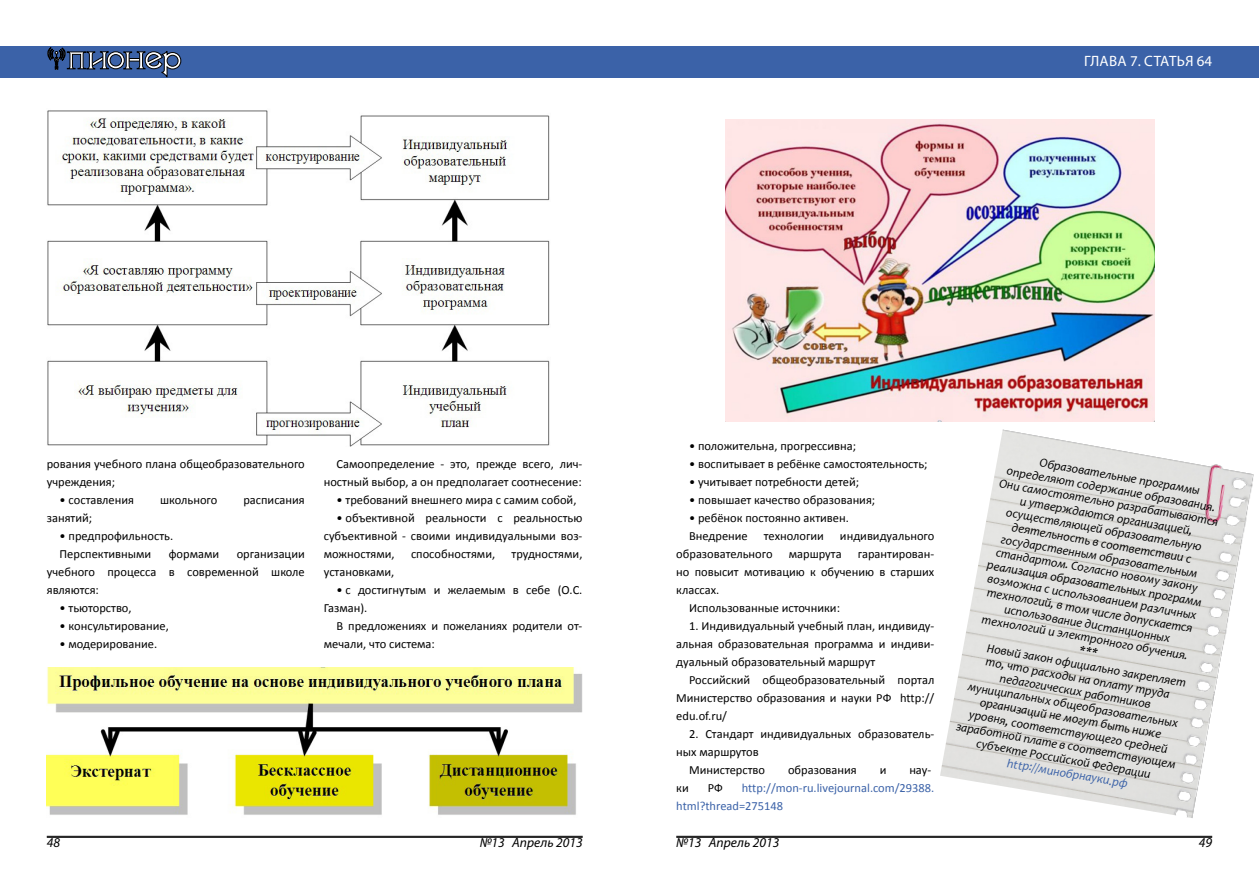
<style>
.page{position:relative;width:1259px;height:893px;background:#fff}
.page>*{position:absolute;margin:0;border:0;box-sizing:border-box;transform-origin:0 0}
.t1{font:15px "Myriad Pro";color:#fff}
.t2{font:italic 13.5px "Myriad Pro";color:#000}
.t3{font:12.45px/18px "Calibri";color:#000}
.t4{font:italic 12.45px/13.6px "Candara";color:#000}
.t5{font:12.45px/18px "Calibri";color:#3b62a8}
.t6{font:italic 12.45px "Candara";color:#3b62a8}
</style>
<div class="page">
<div style="left:0;top:47px;width:629px;height:31px;background:#3b62a8"></div>
<svg style="left:47px;top:47px;width:134px;height:30px"></svg>
<div style="left:629px;top:47px;width:630px;height:31px;background:#3b62a8"></div>
<hr style="left:47px;top:836px;width:536px;height:1px;background:#000">
<hr style="left:47px;top:837px;width:536px;height:1px;background:#000">
<hr style="left:676px;top:836px;width:536px;height:1px;background:#000">
<hr style="left:676px;top:837px;width:536px;height:1px;background:#000">
<img style="left:47px;top:110px;width:503px;height:336px">
<img style="left:47px;top:668px;width:536px;height:147px">
<img style="left:725px;top:119px;width:429px;height:302px">
<img style="left:940px;top:429px;width:314px;height:389px">
<p class="t1" style="left:1084px;top:52px;width:130px">Гла ва 7. Статья 64</p>
<p class="t3" style="left:47px;top:455px;width:259px">рования учебного плана общеобразовательного учреждения;</p>
<p class="t3" style="left:60px;top:491px;width:76px">• составления</p>
<p class="t3" style="left:160px;top:491px;width:59px">школьного</p>
<p class="t3" style="left:243px;top:491px;width:63px">расписания</p>
<p class="t3" style="left:47px;top:509px;width:47px">занятий;</p>
<p class="t3" style="left:60px;top:527px;width:115px">• предпрофильность.<br>Перспективными</p>
<p class="t3" style="left:169px;top:545px;width:52px">формами</p>
<p class="t3" style="left:47px;top:545px;width:259px;text-align:justify;text-indent:190px">организации учебного процесса в современной школе являются:</p>
<p class="t3" style="left:60px;top:599px;width:74px">• тьюторство,</p>
<p class="t3" style="left:60px;top:617px;width:111px">• консультирование,</p>
<p class="t3" style="left:60px;top:635px;width:99px">• модерирование.</p>
<p class="t3" style="left:324px;top:455px;width:260px;text-align:right">Самоопределение - это, прежде всего, лич&shy;ностный выбор, а он предполагает соотнесение:</p>
<p class="t3" style="left:336px;top:491px;width:241px">• требований внешнего мира с самим собой,</p>
<p class="t3" style="left:324px;top:509px;width:260px;text-align:justify;text-indent:13px">• объективной реальности с реальностью субъективной - своими индивидуальными воз&shy;можностями,</p>
<p class="t3" style="left:411px;top:545px;width:86px">способностями,</p>
<p class="t3" style="left:511px;top:545px;width:72px">трудностями,</p>
<p class="t3" style="left:324px;top:563px;width:72px">установками,</p>
<p class="t3" style="left:324px;top:581px;width:260px;text-indent:13px">• с достигнутым и желаемым в себе (О.С.<br>Газман).</p>
<p class="t3" style="left:324px;top:617px;width:260px;text-indent:13px">В предложениях и пожеланиях родители от&shy;мечали, что система:</p>
<p class="t3" style="left:689px;top:437px;width:169px">• положительна, прогрессивна;</p>
<p class="t3" style="left:689px;top:455px;width:240px">• воспитывает в ребёнке самостоятельность;</p>
<p class="t3" style="left:689px;top:473px;width:171px">• учитывает потребности детей;</p>
<p class="t3" style="left:689px;top:491px;width:188px">• повышает качество образования;</p>
<p class="t3" style="left:689px;top:509px;width:161px">• ребёнок постоянно активен.<br>Внедрение</p>
<p class="t3" style="left:764px;top:527px;width:61px">технологии</p>
<p class="t3" style="left:840px;top:527px;width:96px">индивидуального</p>
<p class="t3" style="left:676px;top:545px;width:98px">образовательного</p>
<p class="t3" style="left:789px;top:545px;width:54px">маршрута</p>
<p class="t3" style="left:858px;top:545px;width:78px">гарантирован-</p>
<p class="t3" style="left:676px;top:563px;width:259px">но повысит мотивацию к обучению в старших</p>
<p class="t3" style="left:676px;top:581px;width:45px">классах.</p>
<p class="t3" style="left:689px;top:599px;width:152px">Использованные источники:</p>
<p class="t3" style="left:676px;top:617px;width:260px;text-align:justify;text-indent:13px">1. Индивидуальный учебный план, индивиду&shy;альная образовательная программа и индиви&shy;дуальный образовательный маршрут</p>
<p class="t3" style="left:676px;top:671px;width:259px;text-align:justify;text-indent:13px">Российский общеобразовательный портал Министерство образования и науки РФ http:// edu.of.ru/</p>
<p class="t3" style="left:689px;top:725px;width:247px">2. Стандарт индивидуальных образователь-</p>
<p class="t3" style="left:676px;top:743px;width:84px">ных маршрутов</p>
<p class="t3" style="left:689px;top:761px;width:78px">Министерство</p>
<p class="t3" style="left:788px;top:761px;width:70px">образования</p>
<p class="t3" style="left:879px;top:761px;width:8px">и</p>
<p class="t3" style="left:909px;top:761px;width:23px">нау-</p>
<p class="t3" style="left:676px;top:779px;width:14px">ки</p>
<p class="t3" style="left:708px;top:779px;width:17px">РФ</p>
<p class="t5" style="left:676px;top:779px;width:259px;text-indent:66px">http://mon-ru.livejournal.com/29388. html?thread=275148</p>
<p class="t4" style="left:1041px;top:455px;width:164px;rotate:10deg">Образовательные программы</p>
<p class="t4" style="left:1008px;top:464px;width:214px;rotate:10deg">определяют содержание образования.</p>
<p class="t4" style="left:1000px;top:476px;width:224px;rotate:10deg">Они самостоятельно разрабатываются</p>
<p class="t4" style="left:1021px;top:494px;width:177px;rotate:10deg">и утверждаются организацией,</p>
<p class="t4" style="left:1007px;top:505px;width:200px;rotate:10deg">осуществляющей образовательную</p>
<p class="t4" style="left:1013px;top:520px;width:183px;rotate:10deg">деятельность в соответствии с</p>
<p class="t4" style="left:1002px;top:532px;width:201px;rotate:10deg">государственным образовательным</p>
<p class="t4" style="left:997px;top:545px;width:206px;rotate:10deg">стандартом. Согласно новому закону</p>
<p class="t4" style="left:988px;top:557px;width:219px;rotate:10deg">реализация образовательных программ</p>
<p class="t4" style="left:988px;top:571px;width:214px;rotate:10deg">возможна с использованием различных</p>
<p class="t4" style="left:988px;top:585px;width:210px;rotate:10deg">технологий, в том числе допускается</p>
<p class="t4" style="left:1005px;top:602px;width:170px;rotate:10deg">использование дистанционных</p>
<p class="t4" style="left:983px;top:612px;width:211px;rotate:10deg">технологий и электронного обучения.</p>
<p class="t4" style="left:988px;top:641px;width:203px;rotate:10deg">Новый закон официально закрепляет</p>
<p class="t4" style="left:993px;top:621px;width:188px;line-height:27.5px;text-indent:90px;rotate:10deg">***<br>то, что расходы на оплату труда</p>
<p class="t4" style="left:967px;top:665px;width:224px;text-align:center;rotate:10deg">педагогических работников муниципальных общеобразовательных организаций не могут быть ниже уровня, соответствующего средней заработной плате в соответствующем субъекте Российской Федерации</p>
<p class="t6" style="left:1008px;top:755px;width:124px;rotate:10deg">http://минобрнауки.рф</p>
<p class="t2" style="left:47px;top:834px;width:15px">48</p>
<p class="t2" style="left:480px;top:834px;width:104px">№13 Апрель 2013</p>
<p class="t2" style="left:676px;top:834px;width:104px">№13 Апрель 2013</p>
<p class="t2" style="left:1199px;top:834px;width:15px">49</p>
</div>
